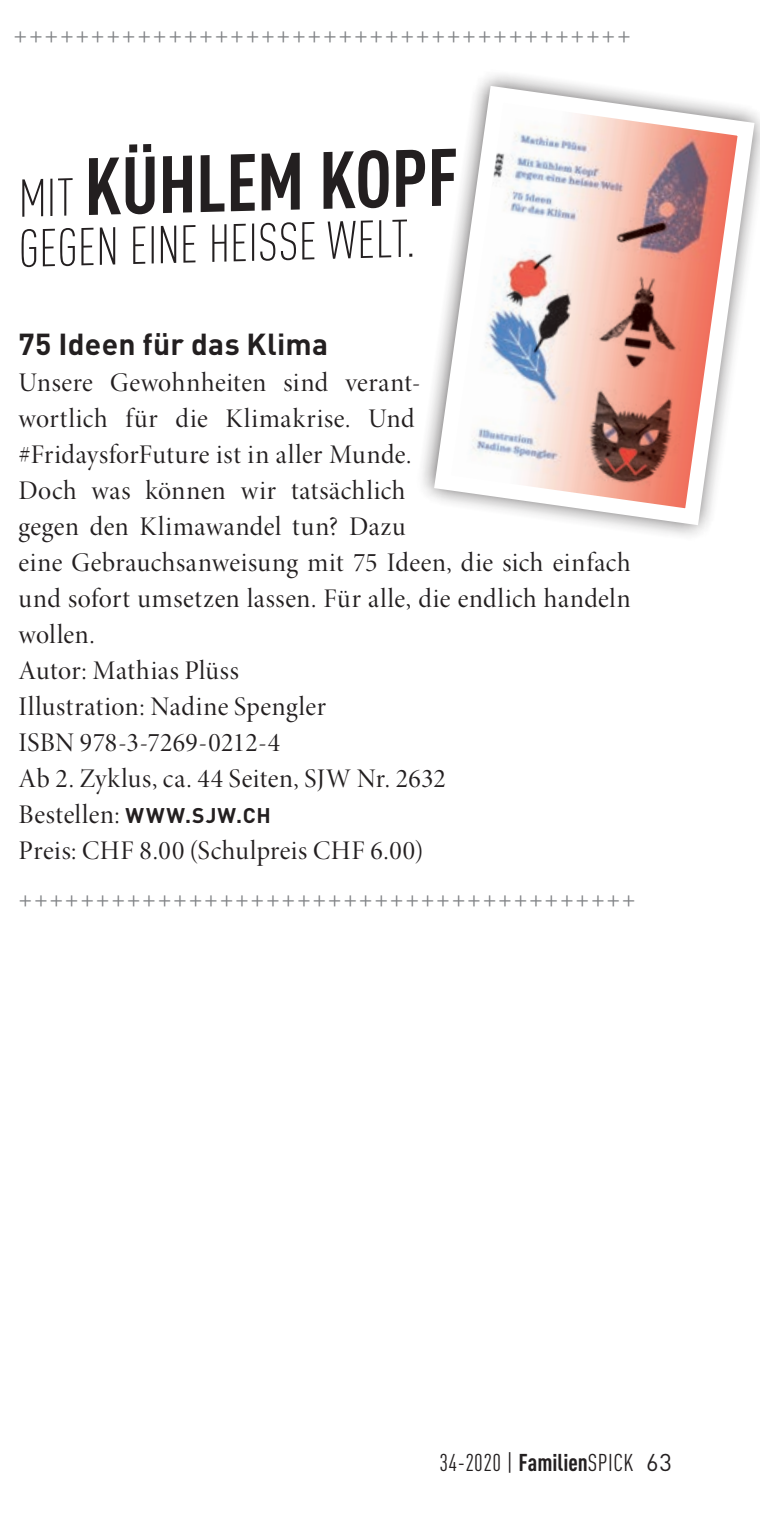
<style>
.page{position:relative;width:760px;height:1518px;background:#fff}
.page>*{position:absolute;margin:0;border:0;box-sizing:border-box;transform-origin:0 0}
.t1{font:700 79.8px "DIN Cond";color:#231f20}
.t2{font:300 52.5px "DIN Cond";color:#231f20}
.t3{font:700 30px "DIN";letter-spacing:.01em;color:#231f20}
.t4{font:27px/36px "Minion Pro Disp";letter-spacing:.02em;color:#231f20}
.t5{font:300 27px "DIN";color:#808285}
.t6{font:24px "DIN Cond";letter-spacing:.02em;color:#231f20}
.s1{font-family:"DIN";font-weight:700;font-size:21px}
.s2{font-weight:700}
.s3{font-family:"DIN"}
</style>
<div class="page">
<svg style="left:426px;top:77px;width:334px;height:457px"></svg>
<p class="t5" style="left:14px;top:18px;width:619px">++++++++++++++++++++++++++++++++++++++++</p>
<h1 class="t1" style="left:83px;top:137px;width:376px;rotate:-1deg">KÜHLEM KOPF</h1>
<h2 class="t2" style="left:17px;top:220px;width:399px;rotate:-2deg">GEGEN EINE HEISSE WELT.</h2>
<p class="t3" style="left:19px;top:324px;width:311px">75 Ideen für das Klima</p>
<p class="t4" style="left:19px;top:365px;width:614px">Unsere Gewohnheiten sind verant-<br>wortlich für die Klimakrise. Und<br>#FridaysforFuture ist in aller Munde.<br>Doch was können wir tatsächlich<br>gegen den Klimawandel tun? Dazu<br>eine Gebrauchsanweisung mit 75 Ideen, die sich einfach und sofort umsetzen lassen. Für alle, die endlich handeln wollen.<br>Autor: Mathias Plüss<br>Illustration: Nadine Spengler<br>ISBN 978-3-7269-0212-4<br>Ab 2. Zyklus, ca. 44 Seiten, SJW Nr. 2632<br>Bestellen: <span class="s1">WWW.SJW.CH<br></span>Preis: CHF 8.00 (Schulpreis CHF 6.00)</p>
<p class="t5" style="left:19px;top:881px;width:619px">++++++++++++++++++++++++++++++++++++++++</p>
<p class="t6" style="left:439px;top:1448px;width:234px">34-2020 | <span class="s2">Familien</span>SPICK <span class="s3">63</span></p>
</div>
